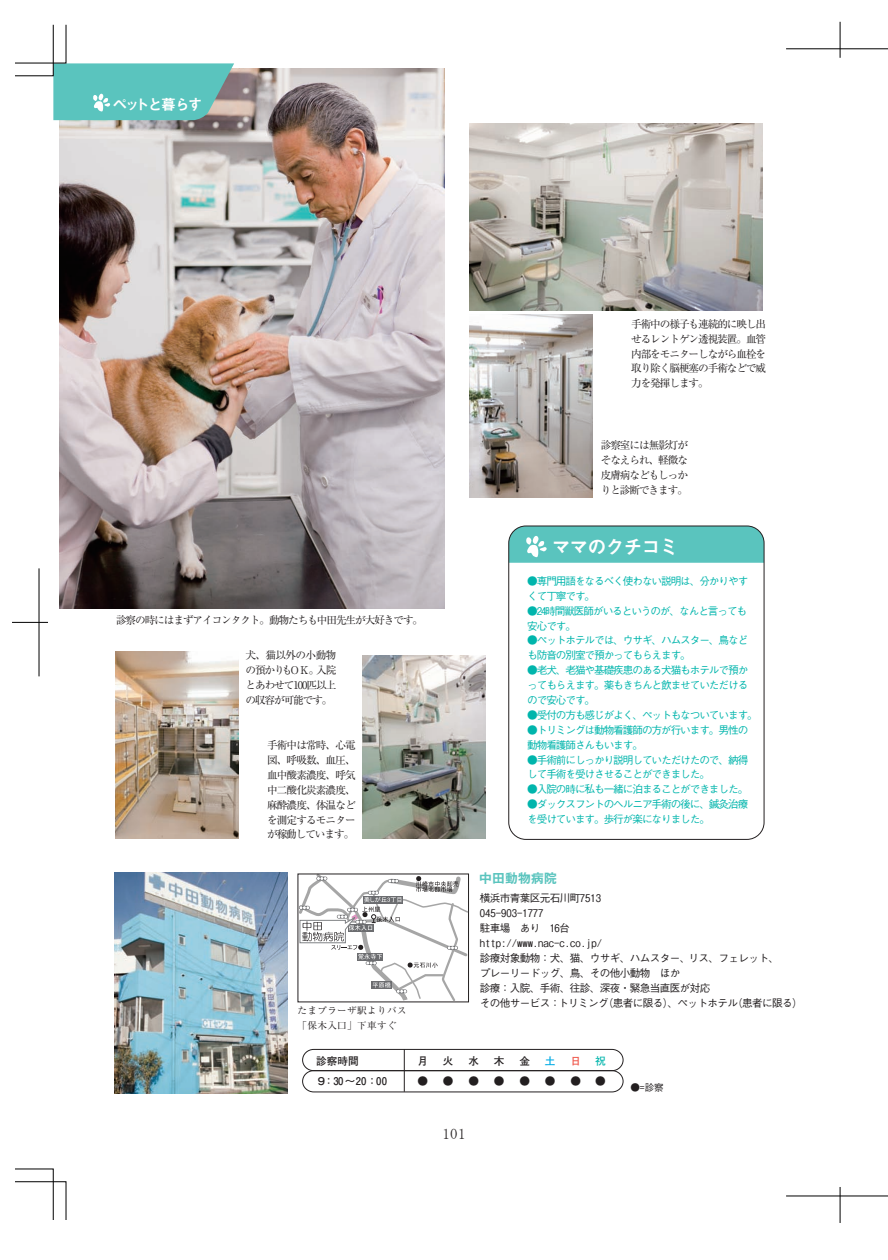
<style>
.page{position:relative;width:888px;height:1260px;background:#fff}
.page>*{position:absolute;margin:0;border:0;box-sizing:border-box;transform-origin:0 0}
.t1{font:19.2px "Midashi Go Pro MB31";letter-spacing:-.06em;color:#fff}
.t2{font:15px "MS Mincho";color:#231f20}
.t3{font:14.85px "Midashi Go Pro MB31";letter-spacing:-.13em;color:#fff}
.t4{font:700 12.75px "Gothic MB101 Pro De";letter-spacing:.02em;color:#5ac4be}
.t5{font:500 10.65px/14.9px "Gothic BBB Pro";letter-spacing:-.1em;color:#00b5ac}
.t6{font:10.65px/14.9px "Ryumin Pro";letter-spacing:-.1em;color:#231f20;text-align:justify}
.t7{font:500 10.65px/14.9px "Gothic BBB Pro";letter-spacing:-.06em;color:#231f20}
.t8{font:700 10.65px "Futo Go B101 Pro";color:#231f20}
.t9{font:700 10.65px "Futo Go B101 Pro";color:#00abe5}
.t10{font:700 10.65px "Futo Go B101 Pro";color:#f0594d}
.t11{font:700 10.65px "Futo Go B101 Pro";color:#00b5ac}
.t12{font:9.6px/14.9px "Ryumin Pro";letter-spacing:.04em;color:#231f20}
.t13{font:500 9.6px "Gothic BBB Pro";color:#231f20}
</style>
<div class="page">
<svg style="left:297px;top:873px;width:172px;height:130px"></svg>
<img style="left:59px;top:68px;width:386px;height:540px">
<img style="left:469px;top:123px;width:294px;height:187px">
<img style="left:469px;top:315px;width:124px;height:183px">
<img style="left:116px;top:652px;width:123px;height:187px">
<img style="left:362px;top:656px;width:123px;height:183px">
<svg style="left:302px;top:1049px;width:322px;height:44px"></svg>
<img style="left:115px;top:873px;width:172px;height:221px">
<hr style="left:404px;top:1049px;width:1px;height:43px;background:#231f20">
<svg style="left:509px;top:526px;width:255px;height:37px"></svg>
<svg style="left:15px;top:1169px;width:51px;height:51px"></svg>
<svg style="left:15px;top:24px;width:219px;height:96px"></svg>
<hr style="left:12px;top:622px;width:36px;height:1px;background:#000">
<hr style="left:39px;top:568px;width:1px;height:108px;background:#000">
<hr style="left:786px;top:49px;width:102px;height:1px;background:#000">
<hr style="left:840px;top:22px;width:1px;height:36px;background:#000">
<hr style="left:786px;top:1196px;width:102px;height:1px;background:#000">
<hr style="left:840px;top:1187px;width:1px;height:36px;background:#000">
<h3 class="t3" style="left:113px;top:93px;width:92px">ペットと暮らす</h3>
<p class="t6" style="left:116px;top:612px;width:309px">診察の時にはまずアイコンタクト。動物たちも中田先生が大好きです。</p>
<p class="t6" style="left:245px;top:647px;width:92px">犬、猫以外の小動物の預かりもＯＫ。入院とあわせて100匹以上の収容が可能です。</p>
<p class="t6" style="left:267px;top:737px;width:90px">手術中は常時、心電図、呼吸数、血圧、血中酸素濃度、呼気中二酸化炭素濃度、麻酔濃度、体温などを測定するモニターが稼動しています。</p>
<p class="t12" style="left:298px;top:1003px;width:111px">たまプラーザ駅よりバス「保木入口」下車すぐ</p>
<p class="t6" style="left:631px;top:316px;width:137px">手術中の様子も連続的に映し出せるレントゲン透視装置。血管内部をモニターしながら血栓を取り除く脳梗塞の手術などで威力を発揮します。</p>
<p class="t6" style="left:601px;top:437px;width:89px">診察室には無影灯がそなえられ、軽微な皮膚病などもしっかりと診断できます。</p>
<h1 class="t1" style="left:552px;top:532px;width:129px">ママのクチコミ</h1>
<p class="t5" style="left:527px;top:572px;width:223px">●専門用語をなるべく使わない説明は、分かりやすくて丁寧です。</p>
<p class="t5" style="left:527px;top:602px;width:222px">●24時間獣医師がいるというのが、なんと言っても安心です。</p>
<p class="t5" style="left:527px;top:632px;width:223px">●ペットホテルでは、ウサギ、ハムスター、鳥なども防音の別室で預かってもらえます。</p>
<p class="t5" style="left:527px;top:661px;width:223px;text-align:justify">●老犬、老猫や基礎疾患のある犬猫もホテルで預かってもらえます。薬もきちんと飲ませていただけるので安心です。</p>
<p class="t5" style="left:527px;top:706px;width:232px">●受付の方も感じがよく、ペットもなついています。</p>
<p class="t5" style="left:527px;top:721px;width:223px">●トリミングは動物看護師の方が行います。男性の動物看護師さんもいます。</p>
<p class="t5" style="left:527px;top:751px;width:223px">●手術前にしっかり説明していただけたので、納得して手術を受けさせることができました。</p>
<p class="t5" style="left:527px;top:781px;width:223px">●入院の時に私も一緒に泊まることができました。</p>
<p class="t5" style="left:527px;top:795px;width:223px">●ダックスフントのヘルニア手術の後に、鍼灸治療を受けています。歩行が楽になりました。</p>
<p class="t4" style="left:479px;top:867px;width:79px">中田動物病院</p>
<p class="t7" style="left:480px;top:890px;width:319px">横浜市青葉区元石川町7513<br>045-903-1777<br>駐車場 あり 16台<br>http://www.nac-c.co.jp/<br>診療対象動物：犬、猫、ウサギ、ハムスター、リス、フェレット、<br>プレーリードッグ、鳥、その他小動物 ほか<br>診療：入院、手術、往診、深夜・緊急当直医が対応<br>その他サービス：トリミング(患者に限る)、ペットホテル(患者に限る)</p>
<p class="t8" style="left:316px;top:1052px;width:44px">診察時間</p>
<p class="t8" style="left:316px;top:1073px;width:73px">９：30～20：00</p>
<p class="t8" style="left:417px;top:1052px;width:12px">月</p>
<p class="t8" style="left:443px;top:1052px;width:12px">火</p>
<p class="t8" style="left:468px;top:1052px;width:12px">水</p>
<p class="t8" style="left:494px;top:1052px;width:12px">木</p>
<p class="t8" style="left:519px;top:1052px;width:12px">金</p>
<p class="t9" style="left:545px;top:1052px;width:12px">土</p>
<p class="t10" style="left:570px;top:1052px;width:12px">日</p>
<p class="t8" style="left:417px;top:1072px;width:38px">● ●</p>
<p class="t8" style="left:468px;top:1072px;width:38px">● ●</p>
<p class="t8" style="left:519px;top:1072px;width:38px">● ●</p>
<p class="t8" style="left:570px;top:1072px;width:12px">●</p>
<p class="t11" style="left:595px;top:1052px;width:12px">祝</p>
<p class="t8" style="left:595px;top:1072px;width:12px">●</p>
<h2 class="t2" style="left:443px;top:1126px;width:25px">101</h2>
<p class="t13" style="left:630px;top:1080px;width:35px">●=診察</p>
</div>
